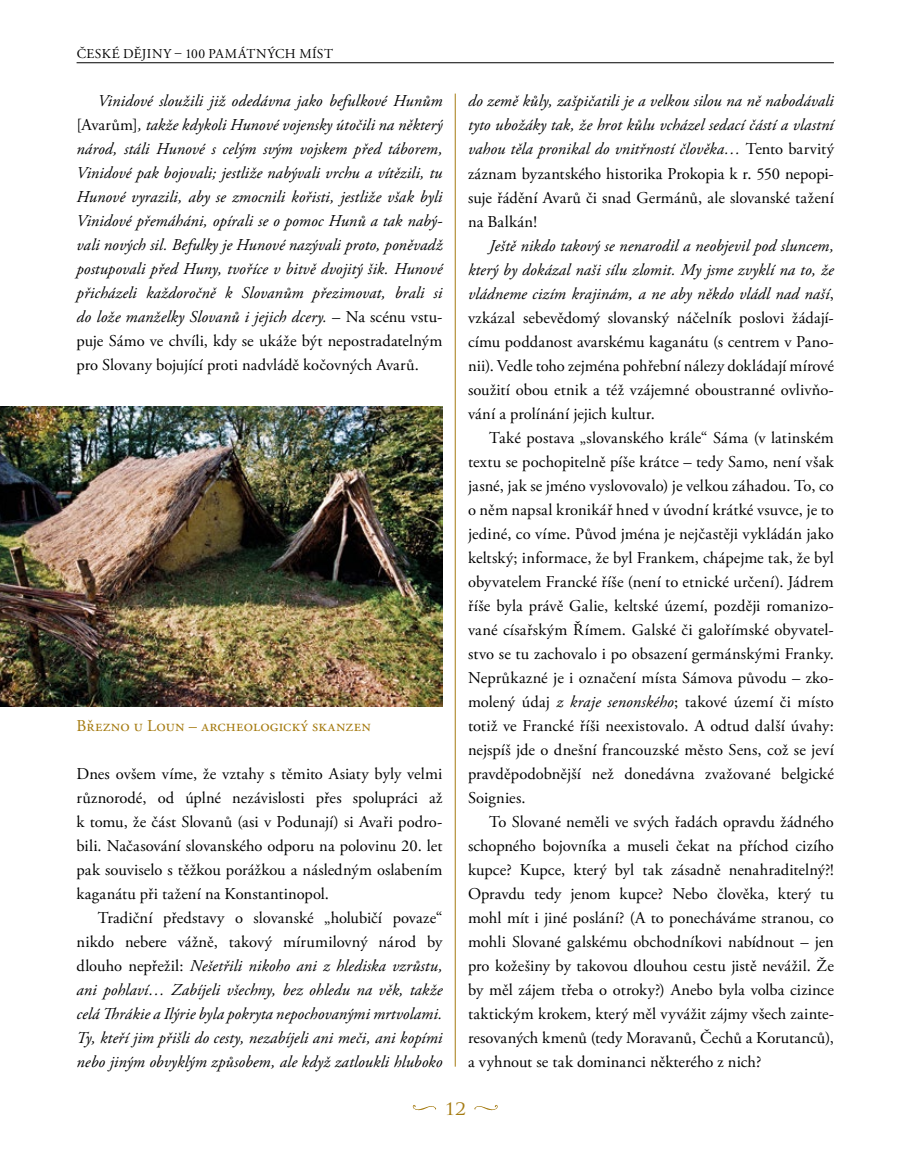
<style>
.page{position:relative;width:919px;height:1174px;background:#fff}
.page>*{position:absolute;margin:0;border:0;box-sizing:border-box;transform-origin:0 0}
.t1{font:19.5px "Trajan Pro";color:#a57b11}
.t2{font:16.5px/24px "Adobe Garamond Pro";letter-spacing:.01em;color:#000;text-align:justify}
.t3{font:italic 16.5px/24px "Adobe Garamond Pro";letter-spacing:.005em;color:#000;text-align:justify}
.t4{font:16.5px "Adobe Garamond Pro";letter-spacing:.015em;color:#a57b11}
.t5{font:13.5px "Adobe Garamond Pro";letter-spacing:.03em;color:#000}
.s1{font-style:normal}
.s2{font-style:italic}
</style>
<div class="page">
<svg style="left:413px;top:1105px;width:23px;height:5px"></svg>
<svg style="left:474px;top:1105px;width:23px;height:5px"></svg>
<hr style="left:77px;top:62px;width:756px;height:1px;background:#000">
<img style="left:0;top:407px;width:442px;height:299px">
<hr style="left:455px;top:94px;width:1px;height:972px;background:#a57b11">
<p class="t5" style="left:77px;top:46px;width:258px">ČESKÉ DĚJINY – 100 PAMÁTNÝCH MÍST</p>
<p class="t3" style="left:77px;top:89px;width:367px;text-indent:21px">Vinidové sloužili již odedávna jako befulkové Hunům <span class="s1">[Avarům]</span>, takže kdykoli Hunové vojensky útočili na některý národ, stáli Hunové s celým svým vojskem před táborem, Vinidové pak bojovali; jestliže nabývali vrchu a vítězili, tu Hunové vyrazili, aby se zmocnili kořisti, jestliže však byli Vinidové přemáháni, opírali se o pomoc Hunů a tak nabý&shy;vali nových sil. Befulky je Hunové nazývali proto, poněvadž postupovali před Huny, tvoříce v bitvě dvojitý šik. Hunové přicházeli každoročně k Slovanům přezimovat, brali si do lože manželky Slovanů i jejich dcery. <span class="s1">– Na scénu vstu&shy;puje Sámo ve chvíli, kdy se ukáže být nepostradatelným pro Slovany bojující proti nadvládě kočovných Avarů.</span></p>
<p class="t4" style="left:77px;top:715px;width:296px">Březno u Loun – archeologický skanzen</p>
<p class="t2" style="left:77px;top:762px;width:367px">Dnes ovšem víme, že vztahy s těmito Asiaty byly velmi různorodé, od úplné nezávislosti přes spolupráci až k tomu, že část Slovanů (asi v Podunají) si Avaři podro&shy;bili. Načasování slovanského odporu na polovinu 20. let pak souviselo s těžkou porážkou a následným oslabením kaganátu při tažení na Konstantinopol.</p>
<p class="t3" style="left:77px;top:906px;width:367px;text-indent:21px"><span class="s1">Tradiční představy o slovanské „holubičí povaze“ nikdo nebere vážně, takový mírumilovný národ by dlouho nepřežil:</span> Nešetřili nikoho ani z hlediska vzrůstu, ani pohlaví… Zabíjeli všechny, bez ohledu na věk, takže celá Thrákie a Ilýrie byla pokryta nepochovanými mrtvolami.<br>Ty, kteří jim přišli do cesty, nezabíjeli ani meči, ani kopími nebo jiným obvyklým způsobem, ale když zatloukli hluboko</p>
<p class="t3" style="left:468px;top:90px;width:367px">do země kůly, zašpičatili je a velkou silou na ně nabodávali tyto ubožáky tak, že hrot kůlu vcházel sedací částí a vlastní vahou těla pronikal do vnitřností člověka… <span class="s1">Tento barvitý záznam byzantského historika Prokopia k r. 550 nepopi&shy;suje řádění Avarů či snad Germánů, ale slovanské tažení na Balkán!</span></p>
<p class="t2" style="left:468px;top:234px;width:367px;text-indent:21px"><span class="s2">Ještě nikdo takový se nenarodil a neobjevil pod sluncem, který by dokázal naši sílu zlomit. My jsme zvyklí na to, že vládneme cizím krajinám, a ne aby někdo vládl nad naší</span>, vzkázal sebevědomý slovanský náčelník poslovi žádají&shy;címu poddanost avarskému kaganátu (s centrem v Pano&shy;nii). Vedle toho zejména pohřební nálezy dokládají mírové soužití obou etnik a též vzájemné oboustranné ovlivňo&shy;vání a prolínání jejich kultur.</p>
<p class="t2" style="left:468px;top:426px;width:367px;text-align:left;text-indent:21px">Také postava „slovanského krále“ Sáma (v latinském textu se pochopitelně píše krátce – tedy Samo, není však jasné, jak se jméno vyslovovalo) je velkou záhadou. To, co o něm napsal kronikář hned v úvodní krátké vsuvce, je to jediné, co víme. Původ jména je nejčastěji vykládán jako keltský; informace, že byl Frankem, chápejme tak, že byl obyvatelem Francké říše (není to etnické určení). Jádrem říše byla právě Galie, keltské území, později romanizo&shy;vané císařským Římem. Galské či galořímské obyvatel&shy;stvo se tu zachovalo i po obsazení germánskými Franky.<br>Neprůkazné je i označení místa Sámova původu – zko&shy;molený údaj <span class="s2">z kraje senonského</span>; takové území či místo totiž ve Francké říši neexistovalo. A odtud další úvahy: nejspíš jde o dnešní francouzské město Sens, což se jeví pravděpodobnější než donedávna zvažované belgické Soignies.</p>
<p class="t2" style="left:468px;top:810px;width:367px;text-indent:21px">To Slované neměli ve svých řadách opravdu žádného schopného bojovníka a museli čekat na příchod cizího kupce? Kupce, který byl tak zásadně nenahraditelný?!<br>Opravdu tedy jenom kupce? Nebo člověka, který tu mohl mít i jiné poslání? (A to ponecháváme stranou, co mohli Slované galskému obchodníkovi nabídnout – jen pro kožešiny by takovou dlouhou cestu jistě nevážil. Že by měl zájem třeba o otroky?) Anebo byla volba cizince taktickým krokem, který měl vyvážit zájmy všech zainte&shy;resovaných kmenů (tedy Moravanů, Čechů a Korutanců), a vyhnout se tak dominanci některého z nich?</p>
<p class="t1" style="left:444px;top:1095px;width:23px">12</p>
</div>
